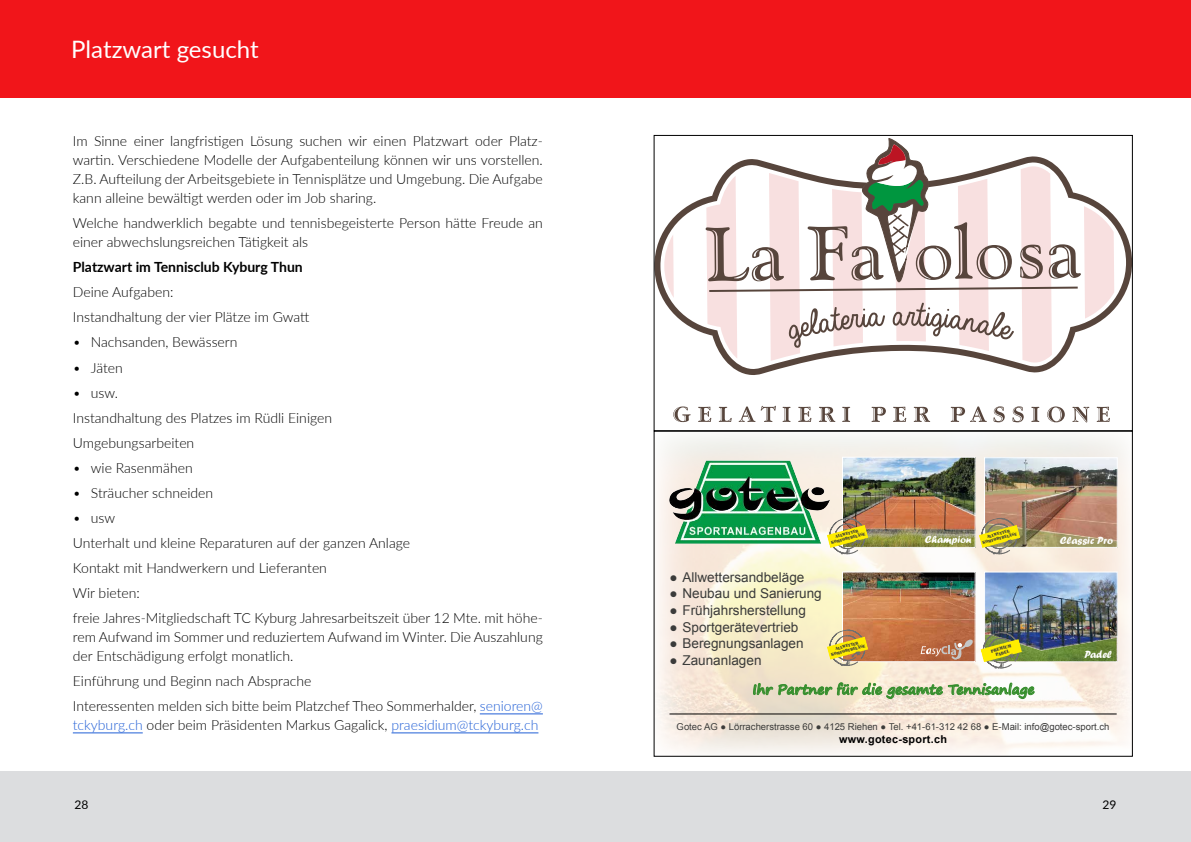
<style>
.page{position:relative;width:1191px;height:842px;background:#fff}
.page>*{position:absolute;margin:0;border:0;box-sizing:border-box;transform-origin:0 0}
.t1{font:24px "Lato";color:#fff}
.t2{font:300 14px/25px "Lato";color:#000}
.t3{font:700 14px "Lato";color:#000}
.t4{font:13.5px "Arial";color:#3b3b3a}
.t5{font:700 13.5px "Segoe Print";color:#358e2c}
.t6{font:12px "Lato";color:#000}
.t7{font:10.8px "Forte";color:#fff}
.t8{font:700 10.8px "Arial";letter-spacing:.025em;color:#000}
.t9{font:9.5px "Arial";color:#3b3b3a}
.t10{font:4.1px/5px "Stencil Std";color:#3b3b3a;text-align:center}
.t11{font:3.8px/4.6px "Stencil Std";color:#3b3b3a;text-align:center}
.s1{color:#215fd6}
</style>
<div class="page">
<div style="left:0;top:0;width:1191px;height:98px;background:#f1151a"></div>
<div style="left:0;top:771px;width:1191px;height:71px;background:#dcdddf"></div>
<hr style="left:480px;top:714px;width:63px;height:1px;background:#215fd6">
<hr style="left:73px;top:733px;width:70px;height:1px;background:#215fd6">
<hr style="left:391px;top:733px;width:147px;height:1px;background:#215fd6">
<svg style="left:657px;top:436px;width:473px;height:318px"></svg>
<img style="left:844px;top:459px;width:129px;height:87px">
<div style="left:842px;top:457px;width:133px;height:91px;border:1px solid #fff"></div>
<img style="left:844px;top:574px;width:129px;height:86px">
<div style="left:842px;top:572px;width:133px;height:90px;border:1px solid #fff"></div>
<img style="left:986px;top:459px;width:129px;height:87px">
<div style="left:984px;top:457px;width:133px;height:91px;border:1px solid #fff"></div>
<svg style="left:827px;top:630px;width:41px;height:36px"></svg>
<svg style="left:827px;top:518px;width:41px;height:37px"></svg>
<svg style="left:978px;top:518px;width:42px;height:37px;background:#d2c164"></svg>
<hr style="left:669px;top:713px;width:447px;height:1px;background:#000">
<img style="left:668px;top:461px;width:162px;height:83px">
<img style="left:986px;top:574px;width:129px;height:61px">
<div style="left:984px;top:572px;width:133px;height:90px;border:1px solid #fff"></div>
<img style="left:1022px;top:635px;width:94px;height:26px">
<svg style="left:980px;top:632px;width:42px;height:37px"></svg>
<svg style="left:920px;top:640px;width:52px;height:20px"></svg>
<svg style="left:753px;top:682px;width:189px;height:17px;background:#bdcca1"></svg>
<svg style="left:948px;top:683px;width:86px;height:16px"></svg>
<svg style="left:656px;top:234px;width:474px;height:141px"></svg>
<svg style="left:660px;top:197px;width:466px;height:172px"></svg>
<svg style="left:664px;top:234px;width:10px;height:64px"></svg>
<svg style="left:705px;top:138px;width:409px;height:226px"></svg>
<svg style="left:673px;top:406px;width:17px;height:16px"></svg>
<svg style="left:698px;top:407px;width:13px;height:15px"></svg>
<svg style="left:719px;top:407px;width:12px;height:15px"></svg>
<svg style="left:738px;top:406px;width:38px;height:16px"></svg>
<svg style="left:782px;top:407px;width:8px;height:15px"></svg>
<svg style="left:798px;top:407px;width:13px;height:15px"></svg>
<svg style="left:819px;top:407px;width:16px;height:15px"></svg>
<svg style="left:842px;top:407px;width:8px;height:15px"></svg>
<svg style="left:871px;top:407px;width:15px;height:15px"></svg>
<svg style="left:893px;top:407px;width:13px;height:15px"></svg>
<svg style="left:913px;top:407px;width:17px;height:15px"></svg>
<svg style="left:950px;top:406px;width:36px;height:16px"></svg>
<svg style="left:993px;top:406px;width:11px;height:16px"></svg>
<svg style="left:1012px;top:406px;width:11px;height:16px"></svg>
<svg style="left:1031px;top:407px;width:8px;height:15px"></svg>
<svg style="left:1047px;top:406px;width:17px;height:16px"></svg>
<svg style="left:1072px;top:407px;width:17px;height:15px"></svg>
<svg style="left:1096px;top:407px;width:13px;height:15px"></svg>
<div style="left:654px;top:135px;width:478px;height:296px;border:1px solid #000"></div>
<h1 class="t1" style="left:71px;top:32px;width:189px">Platzwart gesucht</h1>
<p class="t2" style="left:73px;top:131px;width:471px;line-height:19px;text-align:justify">Im Sinne einer langfristigen Lösung suchen wir einen Platzwart oder Platz&shy;wartin. Verschiedene Modelle der Aufgabenteilung können wir uns vorstellen.<br>Z.B. Aufteilung der Arbeitsgebiete in Tennisplätze und Umgebung. Die Aufgabe kann alleine bewältigt werden oder im Job sharing.</p>
<p class="t2" style="left:73px;top:213px;width:471px;line-height:19px">Welche handwerklich begabte und tennisbegeisterte Person hätte Freude an einer abwechslungsreichen Tätigkeit als</p>
<p class="t3" style="left:73px;top:257px;width:231px">Platzwart im Tennisclub Kyburg Thun</p>
<p class="t2" style="left:73px;top:279px;width:238px">Deine Aufgaben:<br>Instandhaltung der vier Plätze im Gwatt</p>
<p class="t2" style="left:73px;top:329px;width:166px">• Nachsanden, Bewässern</p>
<p class="t2" style="left:73px;top:354px;width:51px">• Jäten</p>
<p class="t2" style="left:73px;top:379px;width:261px">• usw.<br>Instandhaltung des Platzes im Rüdli Einigen<br>Umgebungsarbeiten</p>
<p class="t2" style="left:73px;top:454px;width:121px">• wie Rasenmähen</p>
<p class="t2" style="left:73px;top:479px;width:142px">• Sträucher schneiden</p>
<p class="t2" style="left:73px;top:504px;width:471px">• usw<br>Unterhalt und kleine Reparaturen auf der ganzen Anlage<br>Kontakt mit Handwerkern und Lieferanten<br>Wir bieten:<br>freie Jahres-Mitgliedschaft TC Kyburg Jahresarbeitszeit über 12 Mte. mit höhe-</p>
<p class="t2" style="left:73px;top:626px;width:471px;line-height:19px">rem Aufwand im Sommer und reduziertem Aufwand im Winter. Die Auszahlung der Entschädigung erfolgt monatlich.</p>
<p class="t2" style="left:73px;top:667px;width:471px">Einführung und Beginn nach Absprache<br>Interessenten melden sich bitte beim Platzchef Theo Sommerhalder, <span class="s1">senioren@</span></p>
<p class="t2" style="left:73px;top:711px;width:467px"><span class="s1">tckyburg.ch</span> oder beim Präsidenten Markus Gagalick, <span class="s1">praesidium@tckyburg.ch</span></p>
<p class="t11" style="left:829px;top:536px;width:37px;rotate:-15deg">Allwetter<br>Komfortbeläge</p>
<p class="t11" style="left:980px;top:536px;width:37px;rotate:-15deg">Allwetter<br>Komfortbeläge</p>
<p class="t7" style="left:925px;top:533px;width:48px">Champion</p>
<p class="t7" style="left:1060px;top:534px;width:54px">Classic Pro</p>
<p class="t4" style="left:669px;top:567px;width:136px">● Allwettersandbeläge</p>
<p class="t4" style="left:669px;top:584px;width:154px">● Neubau und Sanierung</p>
<p class="t4" style="left:669px;top:601px;width:138px">● Frühjahrsherstellung</p>
<p class="t4" style="left:669px;top:618px;width:130px">● Sportgerätevertrieb</p>
<p class="t4" style="left:669px;top:634px;width:136px">● Beregnungsanlagen</p>
<p class="t4" style="left:669px;top:651px;width:94px">● Zaunanlagen</p>
<p class="t11" style="left:829px;top:648px;width:37px;rotate:-15deg">Allwetter<br>Komfortbeläge</p>
<p class="t5" style="left:752px;top:677px;width:283px">Ihr Partner für die gesamte Tennisanlage</p>
<p class="t10" style="left:990px;top:649px;width:23px;rotate:-15deg">Premium<br>Padel</p>
<p class="t7" style="left:1084px;top:648px;width:29px">Padel</p>
<p class="t9" style="left:676px;top:720px;width:434px">Gotec AG ● Lörracherstrasse 60 ● 4125 Riehen ● Tel. +41-61-312 42 68 ● E-Mail: info@gotec-sport.ch</p>
<p class="t8" style="left:839px;top:732px;width:109px">www.gotec-sport.ch</p>
<p class="t6" style="left:74px;top:796px;width:15px">28</p>
<p class="t6" style="left:1102px;top:796px;width:15px">29</p>
</div>
